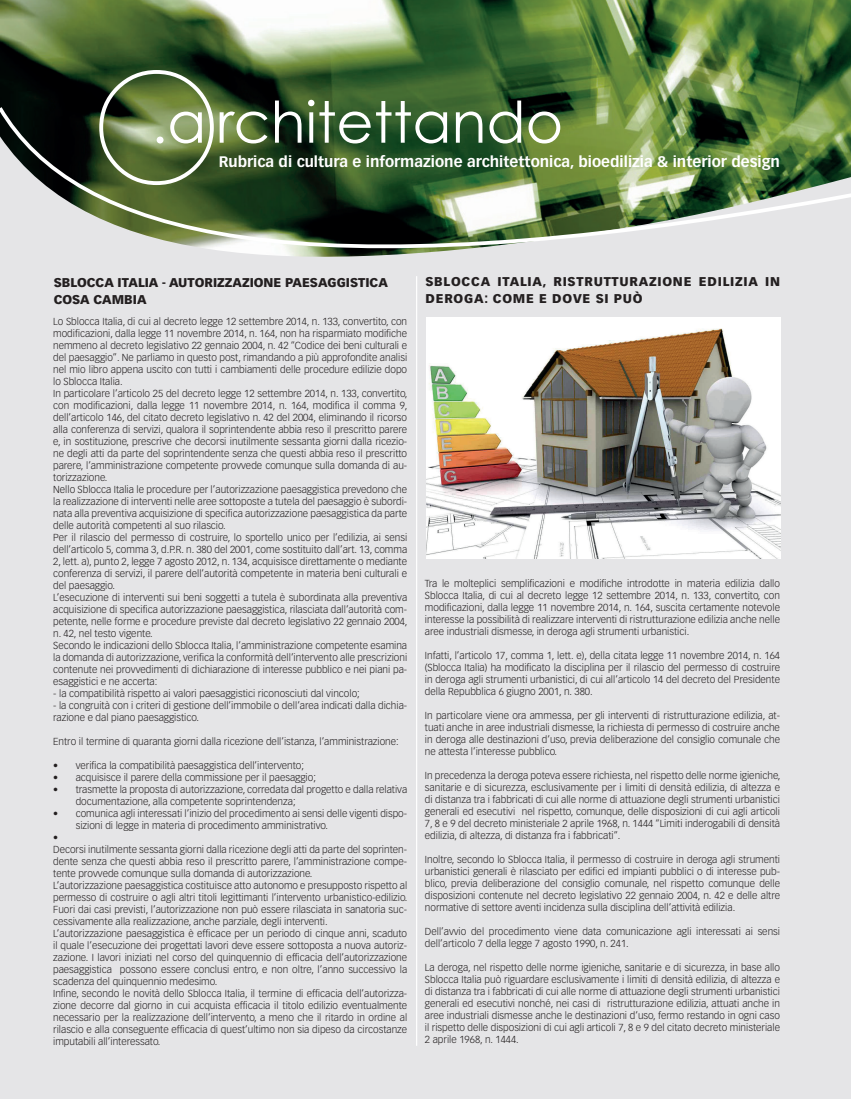
<style>
.page{position:relative;width:851px;height:1099px;background:#fff}
.page>*{position:absolute;margin:0;border:0;box-sizing:border-box;transform-origin:0 0}
.t1{font:700 15px "Vectora LH";color:#fff}
.t2{font:900 12.5px/16.5px "Vectora LH";letter-spacing:.06em;color:#231f20}
.t3{font:900 12.5px/16.5px "Vectora LH";color:#231f20}
.t4{font:300 10px/12px "Vectora LH";color:#231f20;text-align:justify}
</style>
<div class="page">
<div style="left:0;top:1px;width:850px;height:1097px;background:#e5e5e7"></div>
<img style="left:0;top:1px;width:850px;height:42px">
<svg style="left:0;top:43px;width:850px;height:214px"></svg>
<hr style="left:416px;top:276px;width:1px;height:769px;background:#fff">
<svg style="left:99px;top:70px;width:168px;height:115px;background:#5f7349"></svg>
<svg style="left:275px;top:101px;width:26px;height:42px"></svg>
<svg style="left:308px;top:100px;width:62px;height:43px;background:#698664"></svg>
<svg style="left:376px;top:101px;width:71px;height:42px;background:#628361"></svg>
<svg style="left:456px;top:111px;width:26px;height:32px"></svg>
<svg style="left:489px;top:101px;width:32px;height:42px"></svg>
<svg style="left:528px;top:111px;width:32px;height:32px"></svg>
<img style="left:426px;top:317px;width:354px;height:241px">
<h1 class="t1" style="left:219px;top:153px;width:562px">Rubrica di cultura e informazione architettonica, bioedilizia &amp; interior design</h1>
<p class="t3" style="left:54px;top:274px;width:335px">SBLOCCA ITALIA - AUTORIZZAZIONE PAESAGGISTICA<br>COSA CAMBIA</p>
<p class="t2" style="left:425px;top:273px;width:356px">SBLOCCA ITALIA, RISTRUTTURAZIONE EDILIZIA IN<br>DEROGA: COME E DOVE SI PUÒ</p>
<p class="t4" style="left:53px;top:315px;width:356px;text-align:left">Lo Sblocca Italia, di cui al decreto legge 12 settembre 2014, n. 133, convertito, con modificazioni, dalla legge 11 novembre 2014, n. 164, non ha risparmiato modifiche nemmeno al decreto legislativo 22 gennaio 2004, n. 42 “Codice dei beni culturali e del paesaggio”. Ne parliamo in questo post, rimandando a più approfondite analisi nel mio libro appena uscito con tutti i cambiamenti delle procedure edilizie dopo lo Sblocca Italia.<br>In particolare l’articolo 25 del decreto legge 12 settembre 2014, n. 133, convertito, con modificazioni, dalla legge 11 novembre 2014, n. 164, modifica il comma 9, dell’articolo 146, del citato decreto legislativo n. 42 del 2004, eliminando il ricorso alla conferenza di servizi, qualora il soprintendente abbia reso il prescritto parere e, in sostituzione, prescrive che decorsi inutilmente sessanta giorni dalla ricezio&shy;ne degli atti da parte del soprintendente senza che questi abbia reso il prescritto parere, l’amministrazione competente provvede comunque sulla domanda di au&shy;torizzazione.<br>Nello Sblocca Italia le procedure per l’autorizzazione paesaggistica prevedono che la realizzazione di interventi nelle aree sottoposte a tutela del paesaggio è subordi&shy;nata alla preventiva acquisizione di specifica autorizzazione paesaggistica da parte delle autorità competenti al suo rilascio.<br>Per il rilascio del permesso di costruire, lo sportello unico per l’edilizia, ai sensi dell’articolo 5, comma 3, d.P.R. n. 380 del 2001, come sostituito dall’art. 13, comma 2, lett. a), punto 2, legge 7 agosto 2012, n. 134, acquisisce direttamente o mediante conferenza di servizi, il parere dell’autorità competente in materia beni culturali e del paesaggio.<br>L’esecuzione di interventi sui beni soggetti a tutela è subordinata alla preventiva acquisizione di specifica autorizzazione paesaggistica, rilasciata dall’autorità com&shy;petente, nelle forme e procedure previste dal decreto legislativo 22 gennaio 2004, n. 42, nel testo vigente.<br>Secondo le indicazioni dello Sblocca Italia, l’amministrazione competente esamina la domanda di autorizzazione, verifica la conformità dell’intervento alle prescrizioni contenute nei provvedimenti di dichiarazione di interesse pubblico e nei piani pa&shy;esaggistici e ne accerta:</p>
<p class="t4" style="left:53px;top:687px;width:308px">- la compatibilità rispetto ai valori paesaggistici riconosciuti dal vincolo;</p>
<p class="t4" style="left:53px;top:699px;width:355px">- la congruità con i criteri di gestione dell’immobile o dell’area indicati dalla dichia&shy;razione e dal piano paesaggistico.</p>
<p class="t4" style="left:53px;top:735px;width:347px">Entro il termine di quaranta giorni dalla ricezione dell’istanza, l’amministrazione:</p>
<p class="t4" style="left:53px;top:759px;width:252px">• verifica la compatibilità paesaggistica dell’intervento;</p>
<p class="t4" style="left:53px;top:771px;width:264px">• acquisisce il parere della commissione per il paesaggio;</p>
<p class="t4" style="left:76px;top:783px;width:333px;text-indent:-22px">• trasmette la proposta di autorizzazione, corredata dal progetto e dalla relativa documentazione, alla competente soprintendenza;</p>
<p class="t4" style="left:53px;top:807px;width:355px">• comunica agli interessati l’inizio del procedimento ai sensi delle vigenti dispo-</p>
<p class="t4" style="left:76px;top:819px;width:254px">sizioni di legge in materia di procedimento amministrativo.</p>
<p class="t4" style="left:53px;top:831px;width:6px">•</p>
<p class="t4" style="left:53px;top:843px;width:355px">Decorsi inutilmente sessanta giorni dalla ricezione degli atti da parte del soprinten-</p>
<p class="t4" style="left:53px;top:855px;width:355px">dente senza che questi abbia reso il prescritto parere, l’amministrazione compe-</p>
<p class="t4" style="left:53px;top:867px;width:261px">tente provvede comunque sulla domanda di autorizzazione.</p>
<p class="t4" style="left:53px;top:879px;width:355px">L’autorizzazione paesaggistica costituisce atto autonomo e presupposto rispetto al</p>
<p class="t4" style="left:53px;top:891px;width:356px">permesso di costruire o agli altri titoli legittimanti l’intervento urbanistico-edilizio.</p>
<p class="t4" style="left:53px;top:903px;width:355px">Fuori dai casi previsti, l’autorizzazione non può essere rilasciata in sanatoria suc-</p>
<p class="t4" style="left:53px;top:915px;width:276px">cessivamente alla realizzazione, anche parziale, degli interventi.</p>
<p class="t4" style="left:53px;top:927px;width:355px">L’autorizzazione paesaggistica è efficace per un periodo di cinque anni, scaduto</p>
<p class="t4" style="left:53px;top:939px;width:355px">il quale l’esecuzione dei progettati lavori deve essere sottoposta a nuova autoriz-</p>
<p class="t4" style="left:53px;top:951px;width:355px">zazione. I lavori iniziati nel corso del quinquennio di efficacia dell’autorizzazione</p>
<p class="t4" style="left:53px;top:963px;width:355px">paesaggistica possono essere conclusi entro, e non oltre, l’anno successivo la</p>
<p class="t4" style="left:53px;top:975px;width:166px">scadenza del quinquennio medesimo.</p>
<p class="t4" style="left:53px;top:987px;width:355px">Infine, secondo le novità dello Sblocca Italia, il termine di efficacia dell’autorizza-</p>
<p class="t4" style="left:53px;top:999px;width:355px">zione decorre dal giorno in cui acquista efficacia il titolo edilizio eventualmente</p>
<p class="t4" style="left:53px;top:1011px;width:355px">necessario per la realizzazione dell’intervento, a meno che il ritardo in ordine al</p>
<p class="t4" style="left:53px;top:1023px;width:355px">rilascio e alla conseguente efficacia di quest’ultimo non sia dipeso da circostanze</p>
<p class="t4" style="left:53px;top:1035px;width:109px">imputabili all’interessato.</p>
<p class="t4" style="left:425px;top:577px;width:356px">Tra le molteplici semplificazioni e modifiche introdotte in materia edilizia dallo Sblocca Italia, di cui al decreto legge 12 settembre 2014, n. 133, convertito, con modificazioni, dalla legge 11 novembre 2014, n. 164, suscita certamente notevole interesse la possibilità di realizzare interventi di ristrutturazione edilizia anche nelle aree industriali dismesse, in deroga agli strumenti urbanistici.</p>
<p class="t4" style="left:425px;top:649px;width:356px">Infatti, l’articolo 17, comma 1, lett. e), della citata legge 11 novembre 2014, n. 164 (Sblocca Italia) ha modificato la disciplina per il rilascio del permesso di costruire in deroga agli strumenti urbanistici, di cui all’articolo 14 del decreto del Presidente della Repubblica 6 giugno 2001, n. 380.</p>
<p class="t4" style="left:425px;top:709px;width:356px">In particolare viene ora ammessa, per gli interventi di ristrutturazione edilizia, at&shy;tuati anche in aree industriali dismesse, la richiesta di permesso di costruire anche in deroga alle destinazioni d’uso, previa deliberazione del consiglio comunale che ne attesta l’interesse pubblico.</p>
<p class="t4" style="left:425px;top:769px;width:357px">In precedenza la deroga poteva essere richiesta, nel rispetto delle norme igieniche, sanitarie e di sicurezza, esclusivamente per i limiti di densità edilizia, di altezza e di distanza tra i fabbricati di cui alle norme di attuazione degli strumenti urbanistici generali ed esecutivi nel rispetto, comunque, delle disposizioni di cui agli articoli 7, 8 e 9 del decreto ministeriale 2 aprile 1968, n. 1444 “Limiti inderogabili di densità edilizia, di altezza, di distanza fra i fabbricati”.</p>
<p class="t4" style="left:425px;top:853px;width:356px">Inoltre, secondo lo Sblocca Italia, il permesso di costruire in deroga agli strumenti urbanistici generali è rilasciato per edifici ed impianti pubblici o di interesse pub&shy;blico, previa deliberazione del consiglio comunale, nel rispetto comunque delle disposizioni contenute nel decreto legislativo 22 gennaio 2004, n. 42 e delle altre normative di settore aventi incidenza sulla disciplina dell’attività edilizia.</p>
<p class="t4" style="left:425px;top:925px;width:356px">Dell’avvio del procedimento viene data comunicazione agli interessati ai sensi dell’articolo 7 della legge 7 agosto 1990, n. 241.</p>
<p class="t4" style="left:425px;top:961px;width:356px">La deroga, nel rispetto delle norme igieniche, sanitarie e di sicurezza, in base allo Sblocca Italia può riguardare esclusivamente i limiti di densità edilizia, di altezza e di distanza tra i fabbricati di cui alle norme di attuazione degli strumenti urbanistici generali ed esecutivi nonché, nei casi di ristrutturazione edilizia, attuati anche in aree industriali dismesse anche le destinazioni d’uso, fermo restando in ogni caso il rispetto delle disposizioni di cui agli articoli 7, 8 e 9 del citato decreto ministeriale 2 aprile 1968, n. 1444.</p>
</div>
